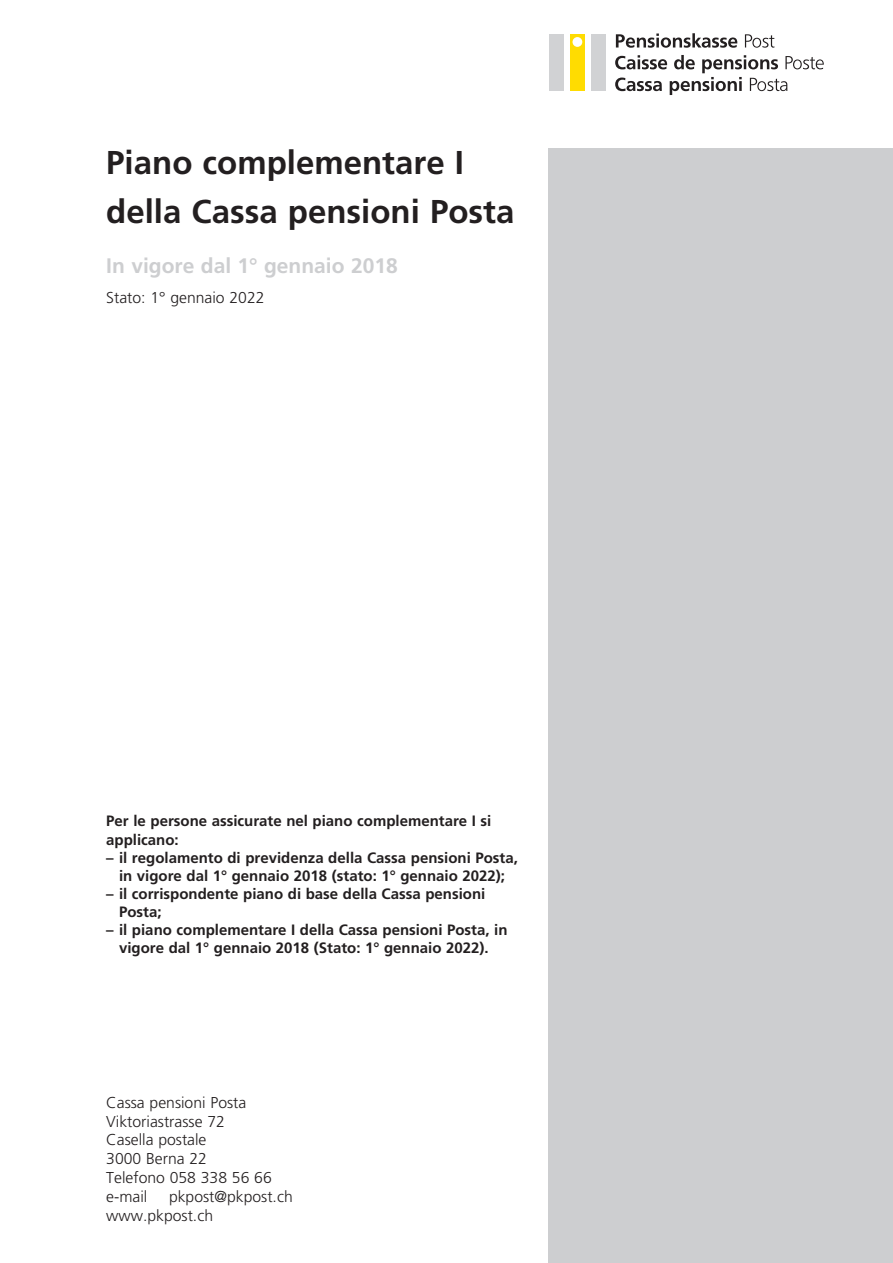
<style>
.page{position:relative;width:893px;height:1263px;background:#fff}
.page>*{position:absolute;margin:0;border:0;box-sizing:border-box;transform-origin:0 0}
.t1{font:700 33px/49.5px "Frutiger";color:#231f20}
.t2{font:700 21px "Frutiger";color:#cdced0}
.t3{font:300 15.75px/18.9px "Frutiger";color:#231f20}
.t4{font:700 15px/18px "Frutiger";color:#231f20}
</style>
<div class="page">
<div style="left:549px;top:149px;width:344px;height:1114px;background:#cdced0"></div>
<div style="left:570px;top:34px;width:15px;height:57px;background:#ffdc01"></div>
<div style="left:591px;top:34px;width:14px;height:57px;background:#d1d2d4"></div>
<div style="left:549px;top:34px;width:15px;height:57px;background:#d1d2d4"></div>
<div style="left:572px;top:37px;width:10px;height:10px;background:#fff;border-radius:50%"></div>
<svg style="left:616px;top:33px;width:121px;height:15px"></svg>
<svg style="left:745px;top:34px;width:29px;height:14px"></svg>
<svg style="left:615px;top:55px;width:209px;height:40px"></svg>
<h1 class="t1" style="left:106px;top:138px;width:410px">Piano complementare I della Cassa pensioni Posta</h1>
<h2 class="t2" style="left:106px;top:253px;width:293px">In vigore dal 1° gennaio 2018</h2>
<p class="t3" style="left:106px;top:288px;width:160px">Stato: 1° gennaio 2022</p>
<p class="t4" style="left:106px;top:811px;width:387px;line-height:19.5px">Per le persone assicurate nel piano complementare I si applicano:</p>
<p class="t4" style="left:106px;top:849px;width:413px;text-align:center">– il regolamento di previdenza della Cassa pensioni Posta, in vigore dal 1° gennaio 2018 (stato: 1° gennaio 2022);</p>
<p class="t4" style="left:119px;top:885px;width:368px;text-indent:-13px">– il corrispondente piano di base della Cassa pensioni<br>Posta;</p>
<p class="t4" style="left:106px;top:921px;width:403px;text-align:center">– il piano complementare I della Cassa pensioni Posta, in vigore dal 1° gennaio 2018 (Stato: 1° gennaio 2022).</p>
<p class="t3" style="left:106px;top:1093px;width:167px">Cassa pensioni Posta<br>Viktoriastrasse 72<br>Casella postale<br>3000 Berna 22<br>Telefono 058 338 56 66 e-mail</p>
<p class="t3" style="left:106px;top:1187px;width:188px;text-indent:63px">pkpost@pkpost.ch www.pkpost.ch</p>
</div>
